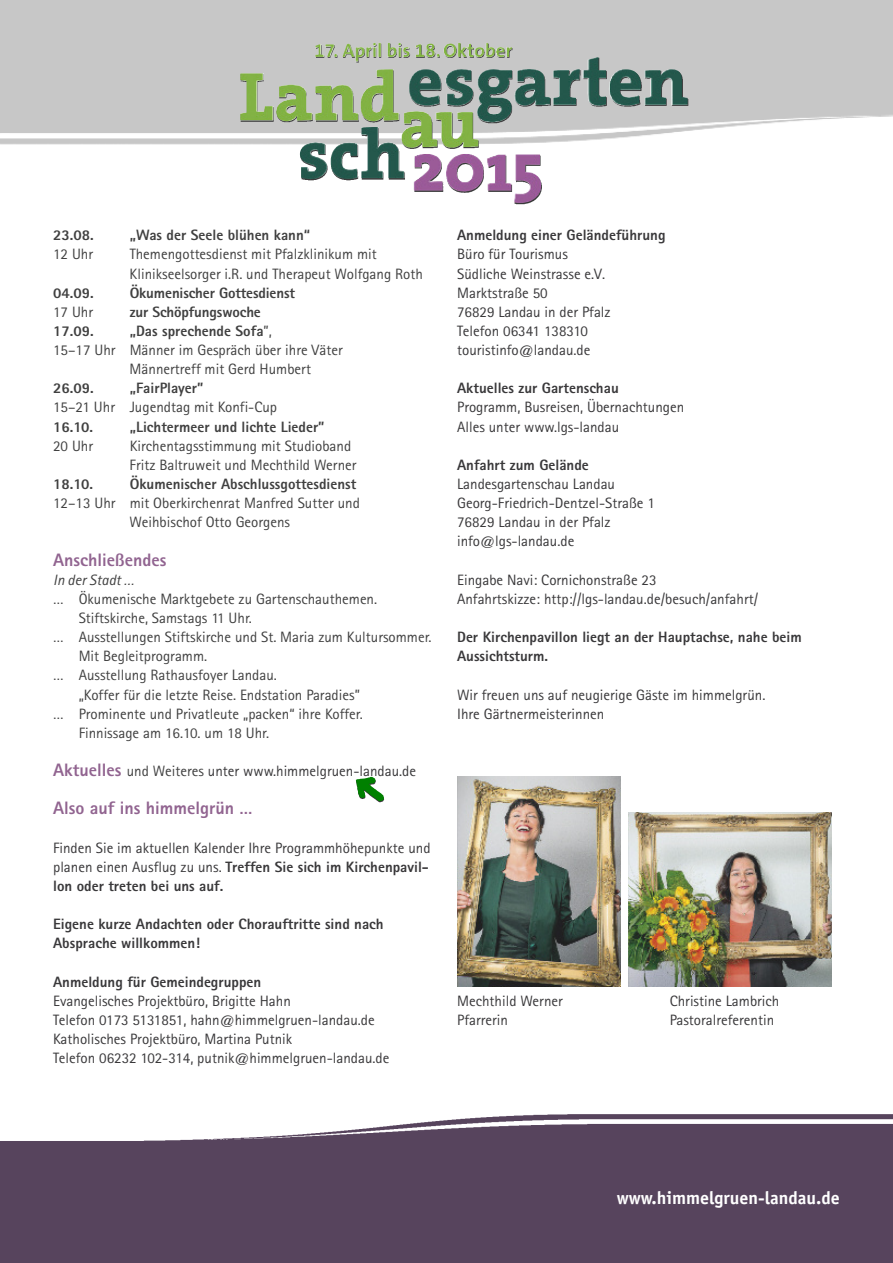
<style>
.page{position:relative;width:893px;height:1263px;background:#fff}
.page>*{position:absolute;margin:0;border:0;box-sizing:border-box;transform-origin:0 0}
.t1{font:800 18px "Rotis Sans Serif";color:#916490}
.t2{font:700 18px "Officina Sans";color:#fff}
.t3{font:15px/19.2px "Rotis Sans Serif";color:#39383a}
.t4{font:15px/19.2px "Rotis Sans Serif";color:#404040}
.t5{font:800 15px/19.2px "Rotis Sans Serif";color:#39383a}
.t6{font:800 15px "Rotis Sans Serif";color:#404040}
.t7{font:italic 15px "Rotis Sans Serif";color:#404040}
.s1{font-weight:400}
.s2{font-weight:800;font-size:18px;color:#916490}
.s3{color:#404040}
.s4{font-weight:800}
</style>
<div class="page">
<img style="left:0;top:1114px;width:893px;height:149px">
<img style="left:193px;top:9px;width:544px;height:196px">
<img style="left:458px;top:776px;width:162px;height:210px">
<img style="left:628px;top:812px;width:203px;height:174px">
<svg style="left:356px;top:777px;width:28px;height:25px"></svg>
<img style="left:372px;top:43px;width:169px;height:160px">
<p class="t6" style="left:53px;top:230px;width:42px">23.08.</p>
<p class="t6" style="left:130px;top:230px;width:182px">„Was der Seele blühen kann“</p>
<p class="t4" style="left:53px;top:246px;width:42px">12 Uhr</p>
<p class="t4" style="left:130px;top:246px;width:295px">Themengottesdienst mit Pfalzklinikum mit<br>Klinikseelsorger i.R. und Therapeut Wolfgang Roth</p>
<p class="t6" style="left:53px;top:287px;width:42px">04.09.</p>
<p class="t6" style="left:130px;top:287px;width:167px">Ökumenischer Gottesdienst</p>
<p class="t4" style="left:53px;top:304px;width:42px">17 Uhr</p>
<p class="t6" style="left:130px;top:306px;width:133px">zur Schöpfungswoche</p>
<p class="t6" style="left:53px;top:326px;width:42px">17.09.</p>
<p class="t6" style="left:130px;top:326px;width:144px">„Das sprechende Sofa<span class="s1">”,</span></p>
<p class="t4" style="left:53px;top:342px;width:291px">15–17 Uhr Männer im Gespräch über ihre Väter</p>
<p class="t4" style="left:130px;top:361px;width:183px">Männertreff mit Gerd Humbert</p>
<p class="t6" style="left:53px;top:383px;width:42px">26.09.</p>
<p class="t6" style="left:130px;top:383px;width:75px">„FairPlayer”</p>
<p class="t4" style="left:53px;top:399px;width:225px">15–21 Uhr Jugendtag mit Konfi-Cup</p>
<p class="t6" style="left:53px;top:421px;width:42px">16.10.</p>
<p class="t6" style="left:130px;top:421px;width:196px">„Lichtermeer und lichte Lieder”</p>
<p class="t4" style="left:53px;top:438px;width:42px">20 Uhr</p>
<p class="t4" style="left:130px;top:438px;width:228px">Kirchentagsstimmung mit Studioband<br>Fritz Baltruweit und Mechthild Werner</p>
<p class="t6" style="left:53px;top:479px;width:42px">18.10.</p>
<p class="t6" style="left:130px;top:479px;width:228px">Ökumenischer Abschlussgottesdienst</p>
<p class="t4" style="left:53px;top:495px;width:308px;text-align:center">12–13 Uhr mit Oberkirchenrat Manfred Sutter und<br>Weihbischof Otto Georgens</p>
<p class="t1" style="left:53px;top:553px;width:115px">Anschließendes</p>
<p class="t7" style="left:53px;top:574px;width:83px">In der Stadt …</p>
<p class="t4" style="left:53px;top:591px;width:326px">… Ökumenische Marktgebete zu Gartenschauthemen.</p>
<p class="t4" style="left:79px;top:610px;width:175px">Stiftskirche, Samstags 11 Uhr.</p>
<p class="t4" style="left:53px;top:629px;width:380px">… Ausstellungen Stiftskirche und St. Maria zum Kultursommer.</p>
<p class="t4" style="left:79px;top:648px;width:130px">Mit Begleitprogramm.</p>
<p class="t4" style="left:53px;top:667px;width:225px">… Ausstellung Rathausfoyer Landau.</p>
<p class="t4" style="left:79px;top:686px;width:283px">„Koffer für die letzte Reise. Endstation Paradies”</p>
<p class="t4" style="left:53px;top:705px;width:311px">… Prominente und Privatleute „packen“ ihre Koffer.</p>
<p class="t4" style="left:79px;top:725px;width:192px">Finnissage am 16.10. um 18 Uhr.</p>
<p class="t3" style="left:53px;top:763px;width:364px"><span class="s2">Aktuelles</span> <span class="s3">und Weiteres</span> unter www.himmelgruen-landau.de</p>
<p class="t1" style="left:53px;top:802px;width:201px">Also auf ins himmelgrün …</p>
<p class="t3" style="left:53px;top:839px;width:379px;text-align:justify">Finden Sie im aktuellen Kalender Ihre Programmhöhepunkte und planen einen Ausflug zu uns. <span class="s4">Treffen Sie sich im Kirchenpavil&shy;lon oder treten bei uns auf.</span></p>
<p class="t5" style="left:53px;top:916px;width:332px">Eigene kurze Andachten oder Chorauftritte sind nach<br>Absprache willkommen!</p>
<p class="t5" style="left:53px;top:973px;width:210px">Anmeldung für Gemeindegruppen</p>
<p class="t3" style="left:53px;top:992px;width:338px">Evangelisches Projektbüro, Brigitte Hahn<br>Telefon 0173 5131851, hahn@himmelgruen-landau.de Katholisches Projektbüro, Martina Putnik<br>Telefon 06232 102-314, putnik@himmelgruen-landau.de</p>
<p class="t5" style="left:457px;top:227px;width:210px">Anmeldung einer Geländeführung</p>
<p class="t3" style="left:457px;top:246px;width:155px">Büro für Tourismus<br>Südliche Weinstrasse e.V.<br>Marktstraße 50<br>76829 Landau in der Pfalz<br>Telefon 06341 138310 touristinfo@landau.de</p>
<p class="t5" style="left:457px;top:380px;width:163px">Aktuelles zur Gartenschau</p>
<p class="t3" style="left:457px;top:399px;width:229px">Programm, Busreisen, Übernachtungen<br>Alles unter www.lgs-landau</p>
<p class="t5" style="left:457px;top:457px;width:133px">Anfahrt zum Gelände</p>
<p class="t3" style="left:457px;top:476px;width:199px">Landesgartenschau Landau<br>Georg-Friedrich-Dentzel-Straße 1<br>76829 Landau in der Pfalz info@lgs-landau.de</p>
<p class="t3" style="left:457px;top:571px;width:303px">Eingabe Navi: Cornichonstraße 23<br>Anfahrtskizze: http://lgs-landau.de/besuch/anfahrt/</p>
<p class="t5" style="left:457px;top:629px;width:346px">Der Kirchenpavillon liegt an der Hauptachse, nahe beim<br>Aussichtsturm.</p>
<p class="t3" style="left:457px;top:686px;width:310px">Wir freuen uns auf neugierige Gäste im himmelgrün.<br>Ihre Gärtnermeisterinnen</p>
<p class="t3" style="left:457px;top:992px;width:107px">Mechthild Werner</p>
<p class="t3" style="left:670px;top:992px;width:111px">Christine Lambrich</p>
<p class="t3" style="left:457px;top:1012px;width:52px">Pfarrerin</p>
<p class="t3" style="left:670px;top:1012px;width:106px">Pastoralreferentin</p>
<p class="t2" style="left:617px;top:1191px;width:225px">www.himmelgruen-landau.de</p>
</div>
